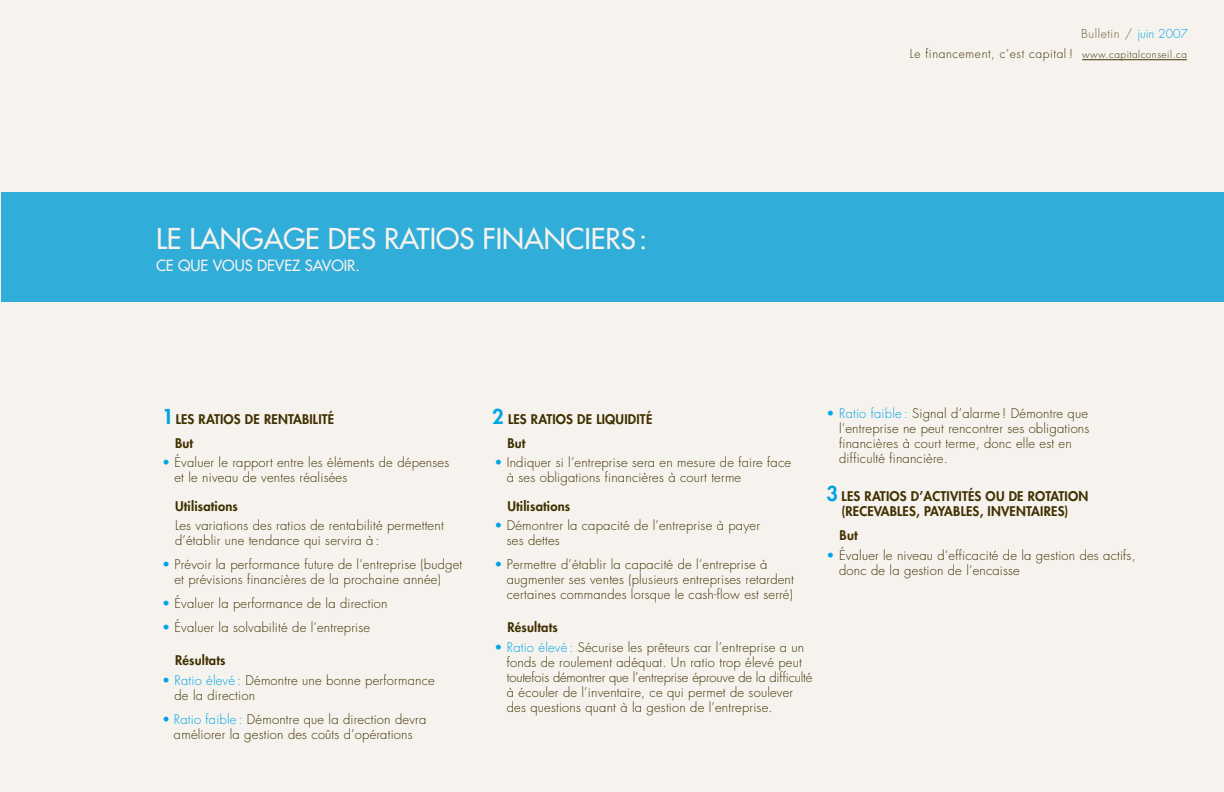
<style>
.page{position:relative;width:1224px;height:792px;background:#f6f3ee}
.page>*{position:absolute;margin:0;border:0;box-sizing:border-box;transform-origin:0 0}
.t1{font:28px "Futura";color:#f6f3ee}
.t2{font:800 20px "Futura";color:#00a4e3}
.t3{font:15px "Futura";color:#f6f3ee}
.t4{font:300 13px/15px "Futura";letter-spacing:.015em;color:#413000}
.t5{font:800 13px/24px "Futura";letter-spacing:.015em;color:#413000}
.t6{font:300 12px "Futura";letter-spacing:.05em;color:#413000}
.t7{font:300 12px "Futura";letter-spacing:.05em;color:#675933}
.s1{color:#00a4e3}
.s2{font-size:10px}
.s3{font-size:20px;color:#00a4e3}
</style>
<div class="page">
<div style="left:1px;top:192px;width:1223px;height:110px;background:#31add9"></div>
<hr style="left:1082px;top:59px;width:105px;height:1px;background:#413000">
<p class="t7" style="left:1081px;top:26px;width:108px">Bulletin / <span class="s1">juin 2007</span></p>
<p class="t6" style="left:910px;top:46px;width:279px">Le financement, c’est capital ! <span class="s2">www.capitalconseil.ca</span></p>
<h1 class="t1" style="left:156px;top:220px;width:493px">LE LANGAGE DES RATIOS FINANCIE RS:</h1>
<p class="t3" style="left:156px;top:255px;width:205px">CE QUE VOUS DEVEZ SAVOIR.</p>
<p class="t5" style="left:175px;top:407px;width:161px;text-indent:-13px"><span class="s3">1</span>LES RATIOS DE RENTABILITÉ<br>But</p>
<p class="t4" style="left:175px;top:455px;width:276px;text-indent:-12px"><span class="s1">•</span> Évaluer le rapport entre les éléments de dépenses et le niveau de ventes réalisées</p>
<p class="t5" style="left:175px;top:494px;width:64px">Utilisations</p>
<p class="t4" style="left:175px;top:518px;width:270px">Les variations des ratios de rentabilité permettent d’établir une tendance qui servira à :</p>
<p class="t4" style="left:175px;top:557px;width:289px;text-indent:-12px"><span class="s1">•</span> Prévoir la performance future de l’entreprise (budget et prévisions financières de la prochaine année)</p>
<p class="t4" style="left:162px;top:596px;width:227px"><span class="s1">•</span> Évaluer la performance de la direction</p>
<p class="t4" style="left:162px;top:620px;width:210px"><span class="s1">•</span> Évaluer la solvabilité de l’entreprise</p>
<p class="t5" style="left:175px;top:648px;width:52px">Résultats</p>
<p class="t4" style="left:175px;top:673px;width:262px;text-indent:-12px"><span class="s1">• Ratio élevé :</span> Démontre une bonne performance de la direction</p>
<p class="t4" style="left:162px;top:712px;width:266px;text-align:center"><span class="s1">• Ratio faible :</span> Démontre que la direction devra améliorer la gestion des coûts d’opérations</p>
<h2 class="t2" style="left:492px;top:403px;width:13px">2</h2>
<p class="t5" style="left:507px;top:407px;width:147px">LES RATIOS DE LIQUIDITÉ<br>But</p>
<p class="t4" style="left:507px;top:455px;width:286px;text-indent:-12px"><span class="s1">•</span> Indiquer si l’entreprise sera en mesure de faire face à ses obligations financières à court terme</p>
<p class="t5" style="left:507px;top:494px;width:64px">Utilisations</p>
<p class="t4" style="left:507px;top:518px;width:255px;text-indent:-12px"><span class="s1">•</span> Démontrer la capacité de l’entreprise à payer ses dettes</p>
<p class="t4" style="left:507px;top:557px;width:289px;text-indent:-12px"><span class="s1">•</span> Permettre d’établir la capacité de l’entreprise à augmenter ses ventes (plusieurs entreprises retardent certaines commandes lorsque le cash-flow est serré)</p>
<p class="t5" style="left:507px;top:615px;width:52px">Résultats</p>
<p class="t4" style="left:507px;top:640px;width:307px;text-indent:-12px"><span class="s1">• Ratio élevé :</span> Sécurise les prêteurs car l’entreprise a un fonds de roulement adéquat. Un ratio trop élevé peut toutefois démontrer que l’entreprise éprouve de la difficulté à écouler de l’inventaire, ce qui permet de soulever des questions quant à la gestion de l’entreprise.</p>
<p class="t4" style="left:839px;top:406px;width:252px;text-indent:-12px"><span class="s1">• Ratio faible :</span> Signal d’alarme ! Démontre que l’entreprise ne peut rencontrer ses obligations financières à court terme, donc elle est en difficulté financière.</p>
<p class="t5" style="left:827px;top:489px;width:263px;line-height:15px;text-align:center"><span class="s3">3</span> LES RATIOS D’ACTIVITÉS OU DE ROTATION (RECEVABLES, PAYABLES, INVENTAIRES)</p>
<p class="t5" style="left:840px;top:523px;width:20px">But</p>
<p class="t4" style="left:839px;top:548px;width:298px;text-indent:-12px"><span class="s1">•</span> Évaluer le niveau d’efficacité de la gestion des actifs, donc de la gestion de l’encaisse</p>
</div>
